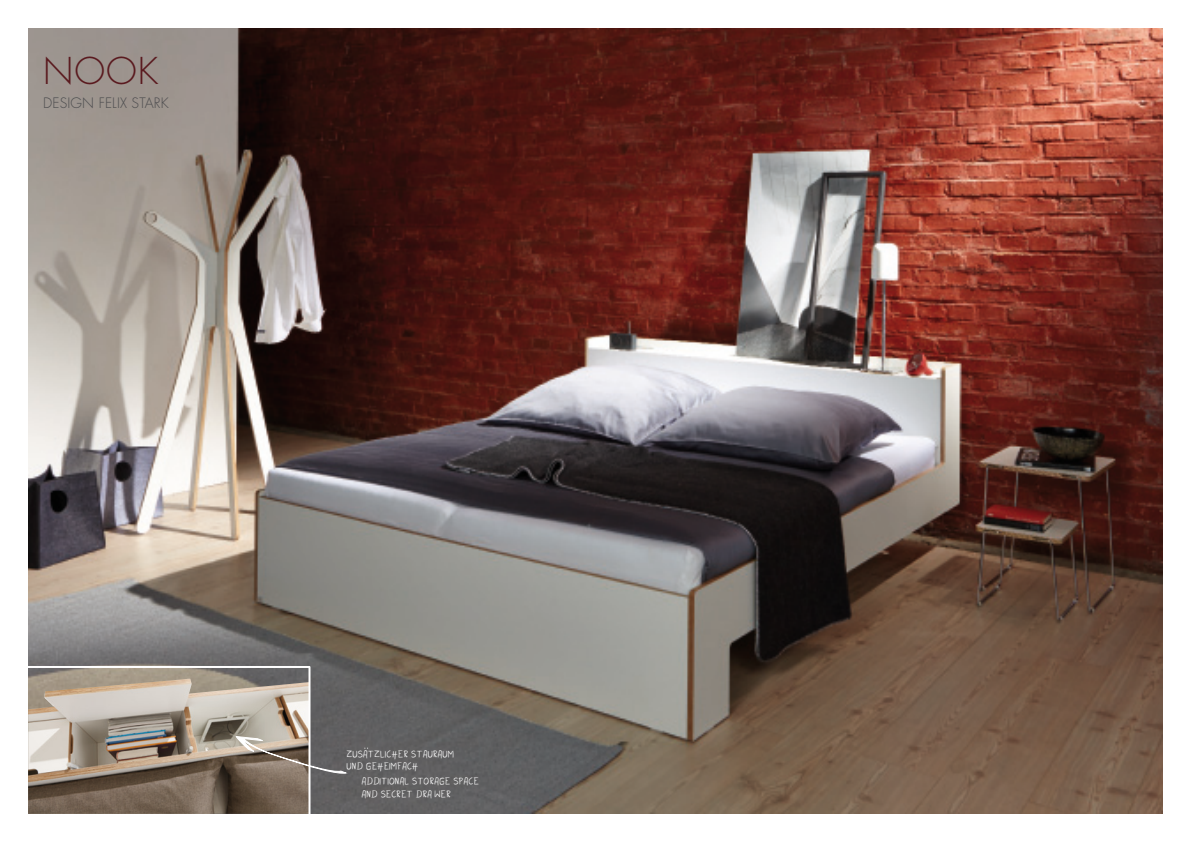
<style>
.page{position:relative;width:1191px;height:842px;background:#fff}
.page>*{position:absolute;margin:0;border:0;box-sizing:border-box;transform-origin:0 0}
.t1{font:300 36px "Futura Std";color:#5a1a1f}
.t2{font:14px/14.9px "Amazing Bro";color:#fff;text-align:center}
.t3{font:300 14px "Futura Std";letter-spacing:.01em;color:#4c4c4e}
</style>
<div class="page">
<img style="left:28px;top:28px;width:1134px;height:786px">
<svg style="left:28px;top:666px;width:282px;height:148px;background:#9a8e81"></svg>
<svg style="left:236px;top:736px;width:111px;height:39px;background:#8a8078"></svg>
<h1 class="t1" style="left:43px;top:49px;width:60px">NOOK</h1>
<p class="t3" style="left:43px;top:94px;width:97px">DESIGN FELIX STAR</p>
<p class="t3" style="left:161px;top:94px;width:9px">K</p>
<p class="t2" style="left:347px;top:747px;width:40px">ZUSATZLICHER</p>
<p class="t2" style="left:411px;top:747px;width:7px">STAURAUM</p>
<p class="t2" style="left:347px;top:759px;width:26px">UND GEHEIM</p>
<p class="t2" style="left:361px;top:759px;width:74px">FACH<br>ADDITIONAL STORAGE</p>
<p class="t2" style="left:453px;top:774px;width:16px">SPACE</p>
<p class="t2" style="left:361px;top:787px;width:26px">AND SECRET</p>
<p class="t2" style="left:416px;top:787px;width:31px">DRA WER</p>
</div>
